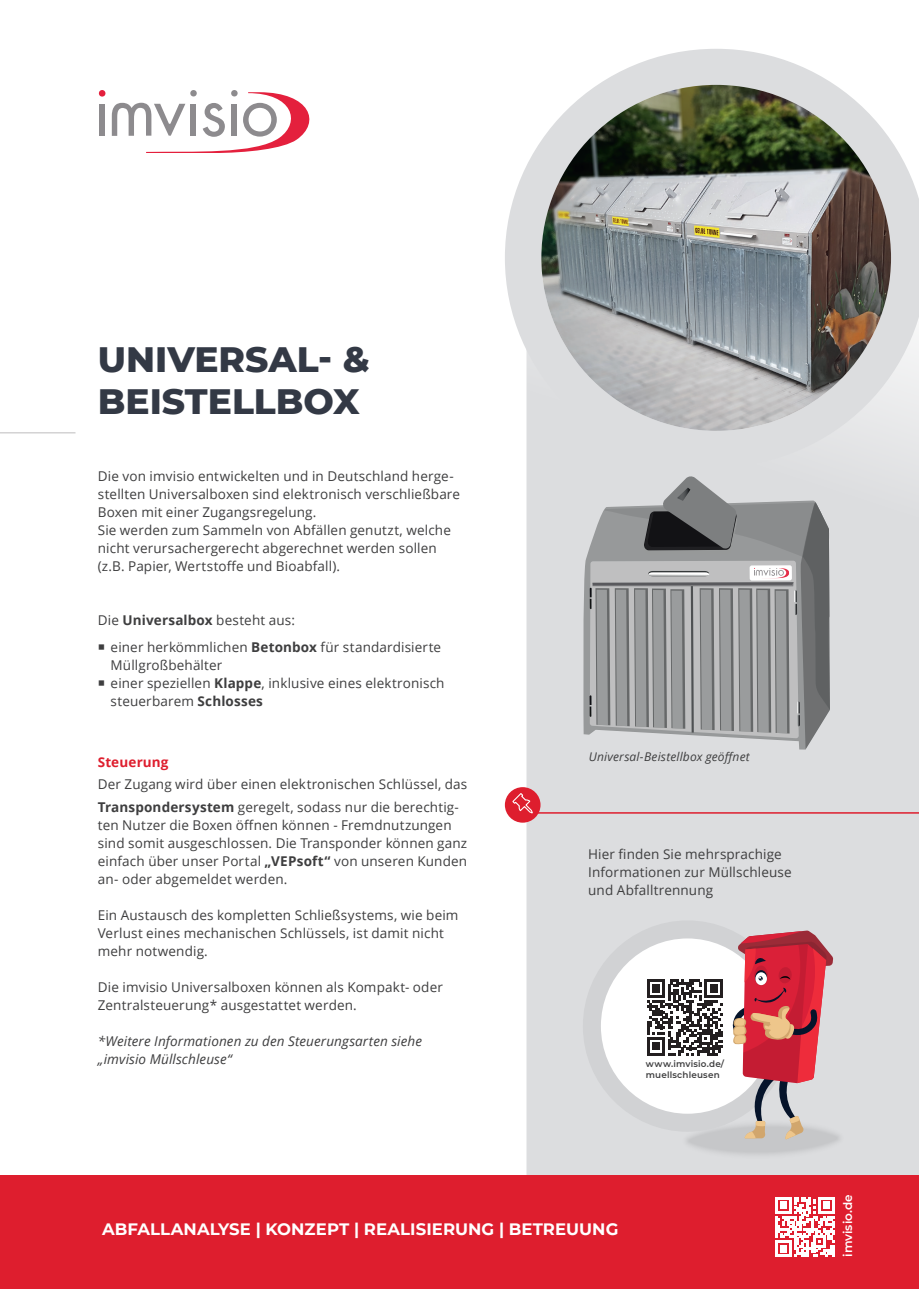
<style>
.page{position:relative;width:919px;height:1289px;background:#fff}
.page>*{position:absolute;margin:0;border:0;box-sizing:border-box;transform-origin:0 0}
.t1{font:800 36px/42px "Montserrat";color:#333945}
.t2{font:700 16.5px "Montserrat";letter-spacing:.005em;color:#fff}
.t3{font:13.5px/18px "Open Sans";letter-spacing:.01em;color:#3e3e3f}
.t4{font:italic 13.5px/18px "Open Sans";letter-spacing:.01em;color:#3e3e3f}
.t5{font:700 13.5px "Open Sans";letter-spacing:.01em;color:#de1e2e}
.t6{font:italic 12px "Open Sans";letter-spacing:.015em;color:#3e3e3f}
.t7{font:600 12px "Montserrat";color:#fff}
.t8{font:600 8.85px/10.5px "Montserrat";letter-spacing:.02em;color:#3e3e3f}
.s1{font-weight:700}
</style>
<div class="page">
<hr style="left:0;top:432px;width:75px;height:1px;background:#231f20">
<div style="left:526px;top:467px;width:392px;height:707px;background:#dcdddf"></div>
<svg style="left:505px;top:49px;width:413px;height:418px;fill:#dcdddf"></svg>
<img style="left:541px;top:85px;width:349px;height:346px">
<div style="left:0;top:1174px;width:918px;height:114px;background:#de1e2e"></div>
<svg style="left:775px;top:1197px;width:59px;height:59px"></svg>
<svg style="left:99px;top:90px;width:6px;height:7px"></svg>
<svg style="left:112px;top:90px;width:198px;height:62px"></svg>
<div style="left:191px;top:104px;width:5px;height:32px;background:#8d8b8e"></div>
<div style="left:232px;top:104px;width:5px;height:32px;background:#8d8b8e"></div>
<div style="left:99px;top:104px;width:6px;height:32px;background:#8d8b8e"></div>
<svg style="left:592px;top:929px;width:191px;height:193px"></svg>
<div style="left:583px;top:920px;width:209px;height:211px;border:18px solid #d1d2d4;border-radius:50%"></div>
<svg style="left:646px;top:930px;width:200px;height:231px"></svg>
<svg style="left:582px;top:500px;width:7px;height:249px;background:#b7b8ba"></svg>
<svg style="left:589px;top:476px;width:240px;height:273px;background:#9ea0a1"></svg>
<hr style="left:533px;top:812px;width:385px;height:1px;background:#de1e2e">
<div style="left:505px;top:787px;width:35px;height:35px;background:#de1e2e;border-radius:50%"></div>
<svg style="left:512px;top:793px;width:21px;height:20px"></svg>
<h1 class="t1" style="left:98px;top:336px;width:274px">UNIVERSAL- &amp;<br>BEISTELLBOX</h1>
<p class="t3" style="left:98px;top:467px;width:364px">Die von imvisio entwickelten und in Deutschland herge&shy;stellten Universalboxen sind elektronisch verschließbare Boxen mit einer Zugangsregelung.<br>Sie werden zum Sammeln von Abfällen genutzt, welche nicht verursachergerecht abgerechnet werden sollen (z.B. Papier, Wertstoffe und Bioabfall).</p>
<p class="t3" style="left:111px;top:606px;width:332px;line-height:26.5px;text-indent:-13px">Die <span class="s1">Universalbox</span> besteht aus:<br>einer herkömmlichen <span class="s1">Betonbox</span> für standardisierte</p>
<p class="t3" style="left:111px;top:655px;width:335px">Müllgroßbehälter<br>einer speziellen <span class="s1">Klappe</span>, inklusive eines elektronisch steuerbarem <span class="s1">Schlosses</span></p>
<p class="t5" style="left:98px;top:752px;width:72px">Steuerung</p>
<p class="t3" style="left:98px;top:772px;width:371px;line-height:22.5px">Der Zugang wird über einen elektronischen Schlüssel, das<br><span class="s1">Transpondersystem</span> geregelt, sodass nur die berechtig-</p>
<p class="t3" style="left:98px;top:815px;width:371px">ten Nutzer die Boxen öffnen können - Fremdnutzungen sind somit ausgeschlossen. Die Transponder können ganz einfach über unser Portal <span class="s1">„VEPsoft“</span> von unseren Kunden an- oder abgemeldet werden.</p>
<p class="t3" style="left:98px;top:905px;width:362px">Ein Austausch des kompletten Schließsystems, wie beim<br>Verlust eines mechanischen Schlüssels, ist damit nicht mehr notwendig.</p>
<p class="t3" style="left:98px;top:977px;width:346px">Die imvisio Universalboxen können als Kompakt- oder<br>Zentralsteuerung* ausgestattet werden.</p>
<p class="t4" style="left:98px;top:1031px;width:326px">*Weitere Informationen zu den Steuerungsarten siehe „imvisio Müllschleuse“</p>
<p class="t6" style="left:588px;top:748px;width:163px">Universal-Beistellbox geöffnet</p>
<p class="t3" style="left:588px;top:844px;width:205px">Hier finden Sie mehrsprachige<br>Informationen zur Mü llschleuse und Abfalltrennung</p>
<p class="t8" style="left:646px;top:1058px;width:80px">www.imvisio.de/ muellschleusen</p>
<p class="t2" style="left:102px;top:1217px;width:517px">ABFALLANALYSE | KONZEPT | REALISIERUNG | BETREUUNG</p>
<p class="t7" style="left:839px;top:1256px;width:64px;rotate:-90deg">imvisio.de</p>
</div>
